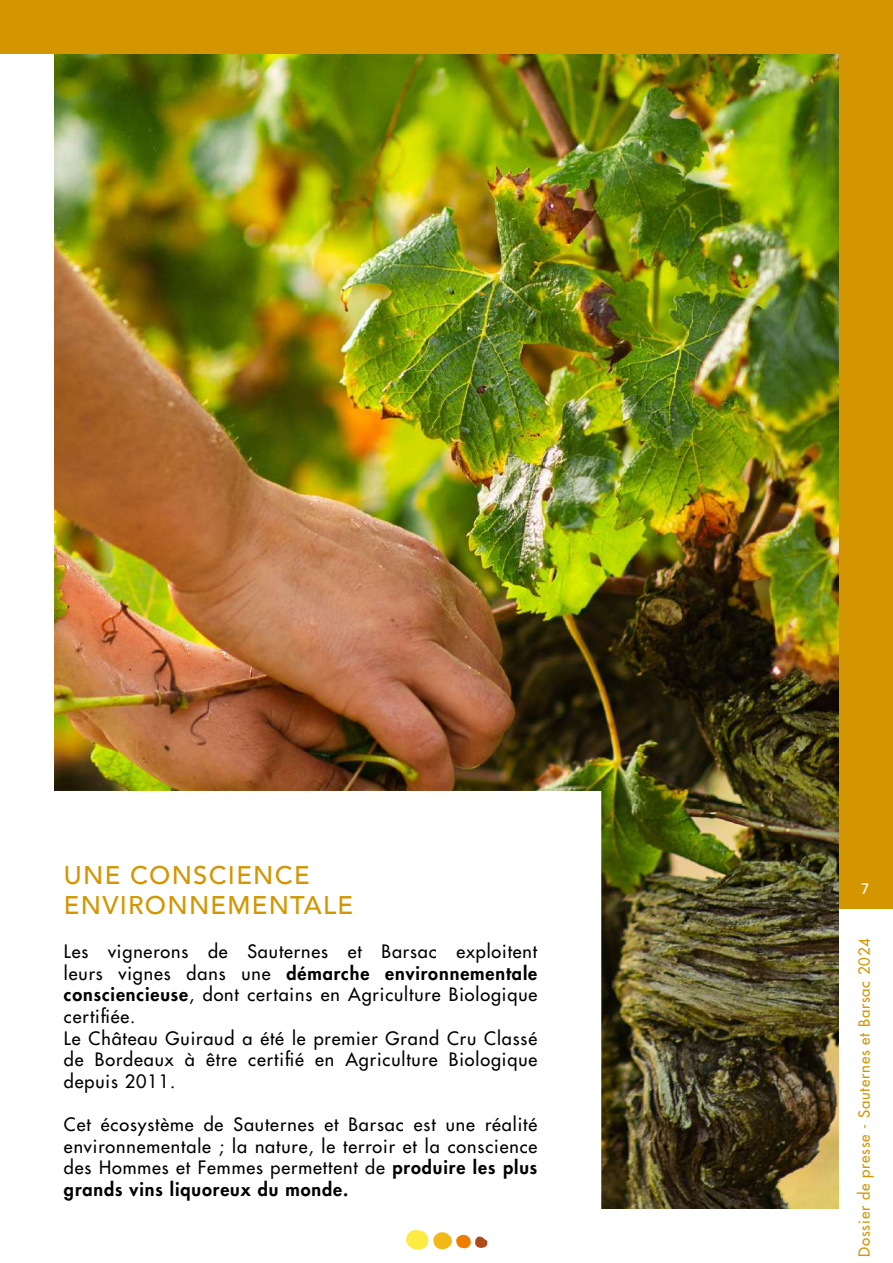
<style>
.page{position:relative;width:893px;height:1263px;background:#fff}
.page>*{position:absolute;margin:0;border:0;box-sizing:border-box;transform-origin:0 0}
.t1{font:500 25.5px/30.6px "Avenir";letter-spacing:.05em;color:#d49600}
.t2{font:500 18px/21.6px "Futura Std";letter-spacing:.05em;color:#000}
.t3{font:500 15px "Futura Std";letter-spacing:.05em;color:#d49600}
.t4{font:500 15px "Avenir";color:#fff}
.s1{font-weight:800}
</style>
<div class="page">
<div style="left:0;top:0;width:893px;height:909px;background:#d49600"></div>
<div style="left:0;top:54px;width:839px;height:1209px;background:#fff"></div>
<svg style="left:406px;top:1230px;width:82px;height:19px"></svg>
<img style="left:54px;top:54px;width:785px;height:1155px">
<div style="left:26px;top:816px;width:550px;height:387px;background:#fff"></div>
<h1 class="t1" style="left:64px;top:858px;width:291px">UNE CONSCIENCE<br>ENVIRONNEMENTALE</h1>
<p class="t2" style="left:64px;top:941px;width:475px">Les vignerons de Sauternes et Barsac exploitent leurs vignes dans une <span class="s1">démarche environnementale consciencieuse</span>, dont certains en Agriculture Biologique certifiée.<br>Le Château Guiraud a été le premier Grand Cru Classé de Bordeaux à être certifié en Agriculture Biologique depuis 2011.</p>
<p class="t2" style="left:64px;top:1114px;width:475px;text-align:justify">Cet écosystème de Sauternes et Barsac est une réalité environnementale ; la nature, le terroir et la conscience des Hommes et Femmes permettent de <span class="s1">produire les plus grands vins liquoreux du monde.</span></p>
<p class="t4" style="left:861px;top:876px;width:10px">7</p>
<p class="t3" style="left:855px;top:1256px;width:320px;rotate:-90deg">Dossier de presse - Sauternes et Barsac 2024</p>
</div>
